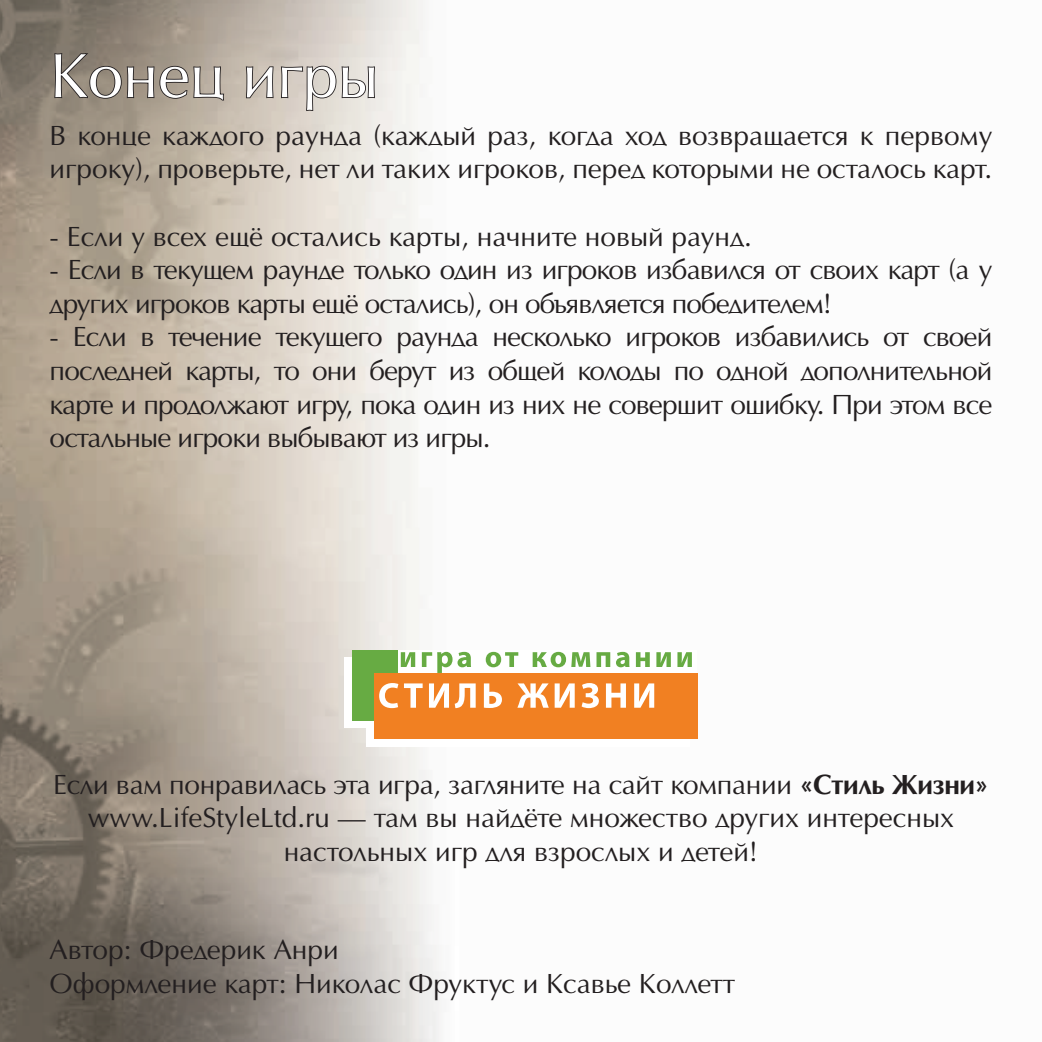
<style>
.page{position:relative;width:1042px;height:1042px;background:#fff}
.page>*{position:absolute;margin:0;border:0;box-sizing:border-box;transform-origin:0 0}
.t1{font:63px "AG Opus HRC";color:#fff}
.t2{font:28px/33.6px "AG Opus C";letter-spacing:-.01em;color:#231f20}
.t3{font:28px/33.6px "AG Opus C";letter-spacing:-.03em;color:#231f20}
.s1{font-weight:700}
</style>
<div class="page">
<img style="left:0;top:0;width:698px;height:1042px">
<svg style="left:54px;top:21px;width:171px;height:180px;background:#9f9486"></svg>
<svg style="left:245px;top:23px;width:29px;height:140px;background:#bfb5aa"></svg>
<svg style="left:280px;top:23px;width:96px;height:140px;background:#d2ccc5"></svg>
<div style="left:397px;top:650px;width:300px;height:23px;background:#fff"></div>
<div style="left:366px;top:681px;width:324px;height:66px;background:#fff"></div>
<div style="left:345px;top:658px;width:45px;height:70px;background:#fff"></div>
<div style="left:352px;top:650px;width:45px;height:71px;background:#67ab43"></div>
<div style="left:374px;top:673px;width:323px;height:66px;background:#f18022"></div>
<svg style="left:401px;top:652px;width:14px;height:15px"></svg>
<svg style="left:422px;top:652px;width:49px;height:21px"></svg>
<svg style="left:486px;top:652px;width:32px;height:15px"></svg>
<svg style="left:533px;top:652px;width:57px;height:15px"></svg>
<svg style="left:596px;top:652px;width:14px;height:15px"></svg>
<svg style="left:616px;top:652px;width:13px;height:15px"></svg>
<svg style="left:636px;top:652px;width:14px;height:15px"></svg>
<svg style="left:656px;top:652px;width:15px;height:15px"></svg>
<svg style="left:677px;top:652px;width:15px;height:15px"></svg>
<svg style="left:379px;top:683px;width:19px;height:25px"></svg>
<svg style="left:404px;top:683px;width:19px;height:25px"></svg>
<svg style="left:429px;top:683px;width:20px;height:25px"></svg>
<svg style="left:455px;top:683px;width:21px;height:25px"></svg>
<svg style="left:484px;top:683px;width:18px;height:25px"></svg>
<svg style="left:517px;top:683px;width:32px;height:25px"></svg>
<svg style="left:555px;top:683px;width:20px;height:25px"></svg>
<svg style="left:581px;top:683px;width:18px;height:25px"></svg>
<svg style="left:606px;top:683px;width:20px;height:25px"></svg>
<svg style="left:634px;top:683px;width:20px;height:25px"></svg>
<h1 class="t1" style="left:50px;top:40px;width:331px">Конец игры</h1>
<p class="t2" style="left:50px;top:119px;width:944px">В конце каждого раунда (каждый раз, когда ход возвращается к первому игроку), проверьте, нет ли таких игроков, перед которыми не осталось карт.</p>
<p class="t2" style="left:50px;top:220px;width:704px">- Если у всех ещё остались карты, начните новый раунд.</p>
<p class="t3" style="left:50px;top:253px;width:944px">- Если в текущем раунде только один из игроков избавился от своих карт (а у других игроков карты ещё остались), он объявляется победителем!</p>
<p class="t2" style="left:50px;top:321px;width:944px;text-align:justify">- Если в течение текущего раунда несколько игроков избавились от своей последней карты, то они берут из общей колоды по одной дополнительной карте и продолжают игру, пока один из них не совершит ошибку. При этом все остальные игроки выбывают из игры.</p>
<p class="t2" style="left:53px;top:768px;width:937px;text-align:center">Если вам понравилась эта игра, загляните на сайт компании <span class="s1">«Стиль Жизни» </span>www.LifeStyleLtd.ru — там вы найдёте множество других интересных настольных игр для взрослых и детей!</p>
<p class="t2" style="left:50px;top:933px;width:687px">Автор: Фредерик Анри<br>Оформление карт: Николас Фруктус и Ксавье Коллетт</p>
</div>
